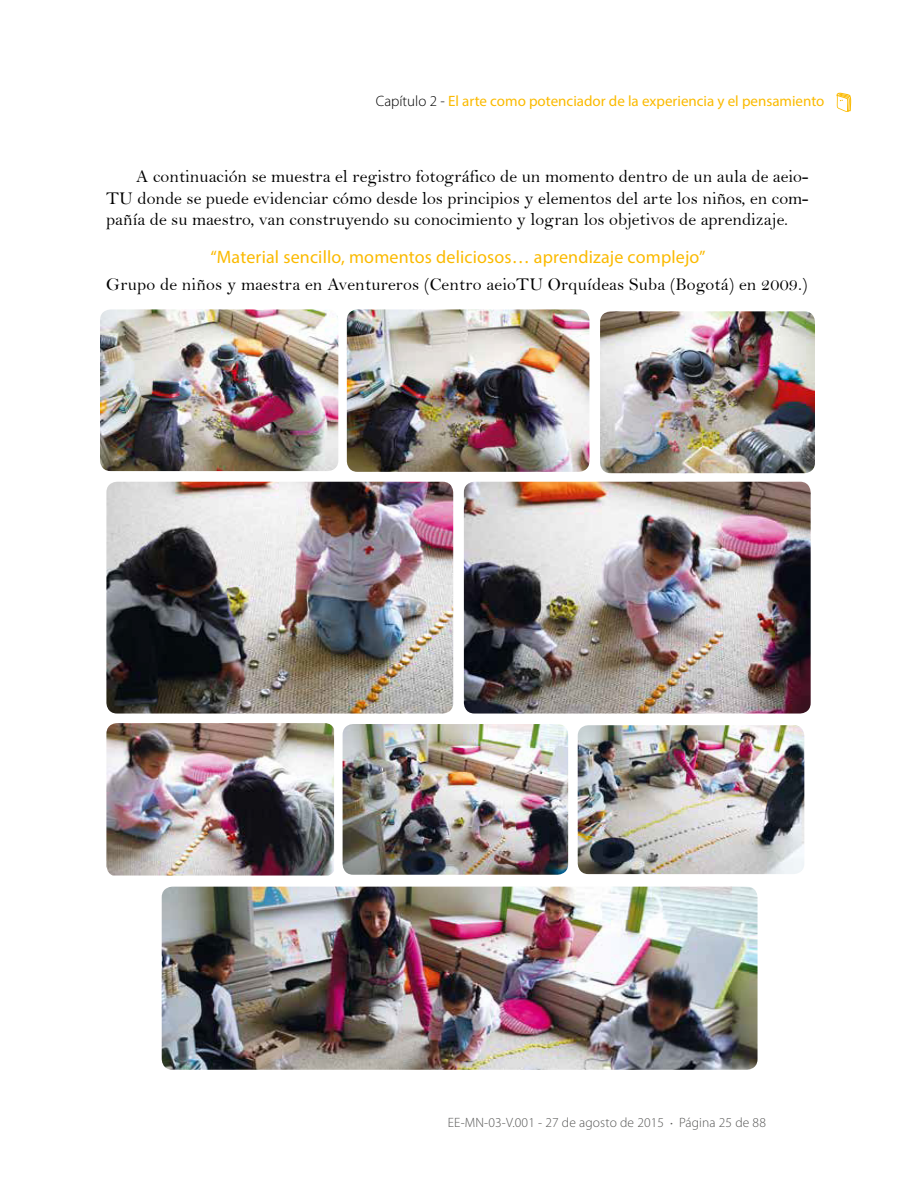
<style>
.page{position:relative;width:915px;height:1191px;background:#fff}
.page>*{position:absolute;margin:0;border:0;box-sizing:border-box;transform-origin:0 0}
.t1{font:18px/21.6px "Bell";letter-spacing:.01em;color:#000;text-align:justify}
.t2{font:18px "Myriad Pro";letter-spacing:.01em;color:#fbba00}
.t3{font:15px "Myriad Pro";color:#fbba00}
.t4{font:300 13.5px "Myriad Pro";letter-spacing:.01em;color:#575756}
.s1{font-weight:300;color:#000}
.s2{font-size:9px}
</style>
<div class="page">
<img style="left:100px;top:309px;width:238px;height:162px">
<img style="left:347px;top:309px;width:242px;height:163px">
<img style="left:600px;top:311px;width:214px;height:162px">
<img style="left:106px;top:482px;width:347px;height:231px">
<img style="left:463px;top:482px;width:347px;height:231px">
<img style="left:106px;top:723px;width:228px;height:152px">
<img style="left:342px;top:724px;width:226px;height:150px">
<img style="left:577px;top:725px;width:227px;height:149px">
<img style="left:162px;top:886px;width:595px;height:183px">
<svg style="left:836px;top:93px;width:14px;height:19px"></svg>
<p class="t3" style="left:376px;top:92px;width:450px"><span class="s1">Capítulo 2 -</span> El arte como potenciador de la experiencia y el pensamiento</p>
<p class="t1" style="left:106px;top:166px;width:703px;text-indent:30px">A continuación se muestra el registro fotográfico de un momento dentro de un aula de aeio-TU donde se puede evidenciar cómo desde los principios y elementos del arte los niños, en com&shy;pañía de su maestro, van construyendo su conocimiento y logran los objetivos de aprendizaje.</p>
<p class="t2" style="left:210px;top:246px;width:496px">“Material sencillo, momentos deliciosos… aprendizaje complejo”</p>
<p class="t1" style="left:106px;top:274px;width:702px">Grupo de niños y maestra en Aventureros (Centro aeioTU Orquídeas Suba (Bogotá) en 2009.)</p>
<p class="t4" style="left:447px;top:1114px;width:319px">EE-MN-03-V.001 - 27 de agosto de 2015 <span class="s2">•</span> Página 25 de 88</p>
</div>
